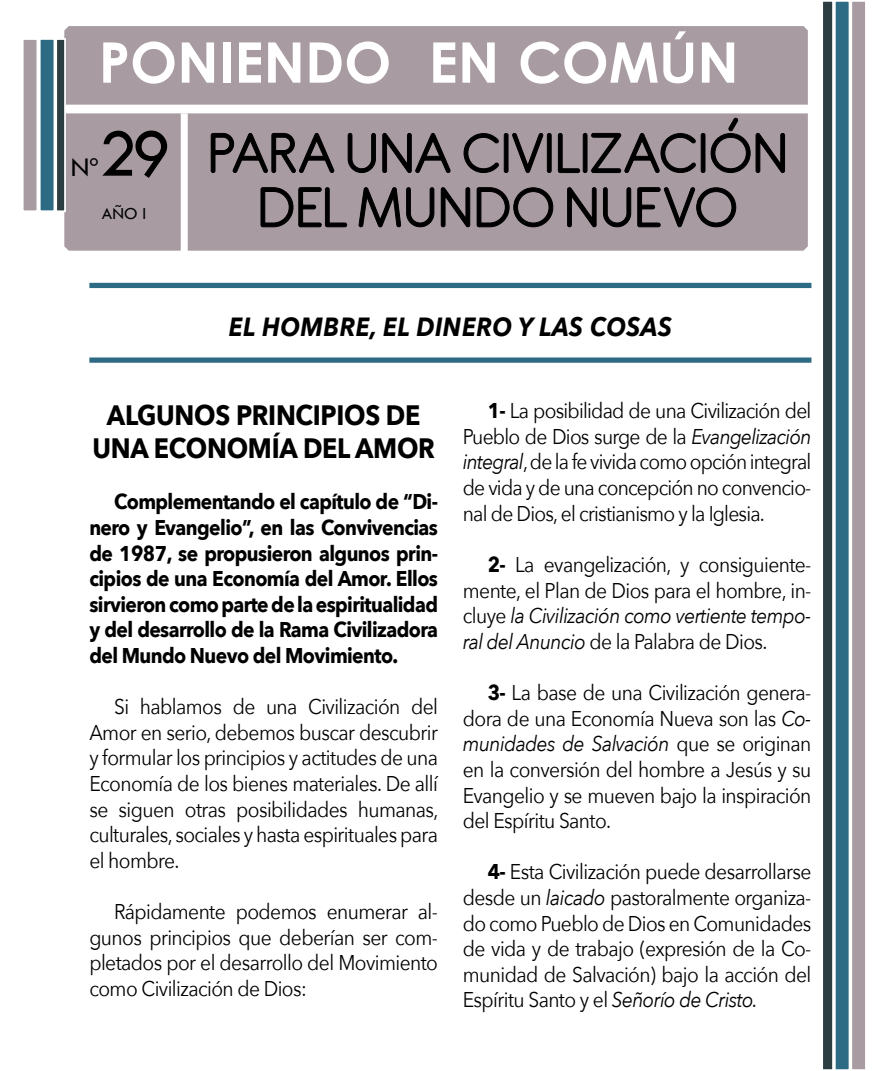
<style>
.page{position:relative;width:881px;height:1071px;background:#fff}
.page>*{position:absolute;margin:0;border:0;box-sizing:border-box;transform-origin:0 0}
.t1{font:61.25px "Antipasto";color:#000}
.t2{font:700 56px "Levenim";color:#fff}
.t3{font:700 28px/33.6px "Avenir Next";letter-spacing:-.01em;color:#000;text-align:center;scale:.9 1}
.t4{font:28px "Tw Cen";color:#000}
.t5{font:italic 700 26.25px "Avenir Next";letter-spacing:.02em;color:#000;scale:.9 1}
.t6{font:21.35px/25.6px "Avenir Next";letter-spacing:-.03em;color:#000;text-align:justify;scale:.9 1}
.t7{font:700 21.35px/25.6px "Avenir Next";letter-spacing:-.03em;color:#000;text-align:justify;scale:.9 1}
.t8{font:17.5px "Tw Cen";color:#000}
.s1{font-family:"Trebuchet MS"}
.s2{font-family:"Tw Cen";font-size:70px}
.s3{font-weight:700}
.s4{font-style:italic}
</style>
<div class="page">
<div style="left:820px;top:0;width:13px;height:1071px;background:#2d3e43;border:2px solid #fff"></div>
<div style="left:833px;top:0;width:16px;height:1071px;background:#2d6a83;border:2px solid #fff"></div>
<div style="left:849px;top:0;width:17px;height:1071px;background:#a89ca2;border:2px solid #fff"></div>
<div style="left:64px;top:26px;width:743px;height:225px;background:#a89ca2"></div>
<div style="left:61px;top:105px;width:749px;height:8px;background:#fff"></div>
<div style="left:55px;top:38px;width:11px;height:174px;background:#2d3e43;border:2px solid #fff"></div>
<div style="left:39px;top:38px;width:16px;height:174px;background:#2d6a83;border:2px solid #fff"></div>
<div style="left:22px;top:38px;width:16px;height:174px;background:#a89ca2;border:2px solid #fff"></div>
<div style="left:181px;top:113px;width:7px;height:139px;background:#fff"></div>
<div style="left:89px;top:283px;width:722px;height:5px;background:#2d6a83"></div>
<div style="left:89px;top:357px;width:722px;height:6px;background:#2d6a83"></div>
<svg style="left:210px;top:117px;width:575px;height:111px"></svg>
<h2 class="t2" style="left:99px;top:30px;width:641px">PONIENDO EN COM<span class="s1">Ú</span>N</h2>
<h1 class="t1" style="left:98px;top:118px;width:690px"><span class="s2">29</span> PARA UNA CIVILIZACIÓN</h1>
<p class="t8" style="left:102px;top:203px;width:46px">AÑO I</p>
<h3 class="t4" style="left:71px;top:150px;width:29px">Nº</h3>
<h1 class="t1" style="left:258px;top:172px;width:481px">DEL MUNDO NUEVO</h1>
<p class="t5" style="left:229px;top:304px;width:493px">EL HOMBRE, EL DINERO Y LAS COSAS</p>
<h3 class="t3" style="left:92px;top:398px;width:382px">ALGUNOS PRINCIPIOS DE<br>UNA ECONOMÍA DEL AMOR</h3>
<p class="t7" style="left:89px;top:489px;width:388px;text-indent:25px">Complementando el capítulo de “Di&shy;nero y Evangelio”, en las Convivencias de 1987, se propusieron algunos prin&shy;cipios de una Economía del Amor. Ellos sirvieron como parte de la espiritualidad y del desarrollo de la Rama Civilizadora del Mundo Nuevo del Movimiento.</p>
<p class="t6" style="left:89px;top:693px;width:389px;text-indent:25px">Si hablamos de una Civilización del Amor en serio, debemos buscar descubrir y formular los principios y actitudes de una Economía de los bienes materiales. De allí se siguen otras posibilidades humanas, culturales, sociales y hasta espirituales para el hombre.</p>
<p class="t6" style="left:89px;top:898px;width:388px;text-indent:25px">Rápidamente podemos enumerar al&shy;gunos principios que deberían ser com&shy;pletados por el desarrollo del Movimiento como Civilización de Dios:</p>
<p class="t6" style="left:462px;top:397px;width:388px;text-indent:25px"><span class="s3">1-</span> La posibilidad de una Civilización del Pueblo de Dios surge de la <span class="s4">Evangelización integral</span>, de la fe vivida como opción integral de vida y de una concepción no convencio&shy;nal de Dios, el cristianismo y la Iglesia.</p>
<p class="t6" style="left:462px;top:551px;width:388px;text-indent:25px"><span class="s3">2-</span> La evangelización, y consiguiente&shy;mente, el Plan de Dios para el hombre, in&shy;cluye <span class="s4">la Civilización como vertiente tempo&shy;ral del Anuncio</span> de la Palabra de Dios.</p>
<p class="t6" style="left:462px;top:679px;width:388px;text-indent:25px"><span class="s3">3-</span> La base de una Civilización genera&shy;dora de una Economía Nueva son las <span class="s4">Co&shy;munidades de Salvación</span> que se originan en la conversión del hombre a Jesús y su Evangelio y se mueven bajo la inspiración del Espíritu Santo.</p>
<p class="t6" style="left:462px;top:858px;width:388px;text-indent:25px"><span class="s3">4-</span> Esta Civilización puede desarrollarse desde un <span class="s4">laicado</span> pastoralmente organiza&shy;do como Pueblo de Dios en Comunidades de vida y de trabajo (expresión de la Co&shy;munidad de Salvación) bajo la acción del Espíritu Santo y el <span class="s4">Señorío de Cristo.</span></p>
</div>
